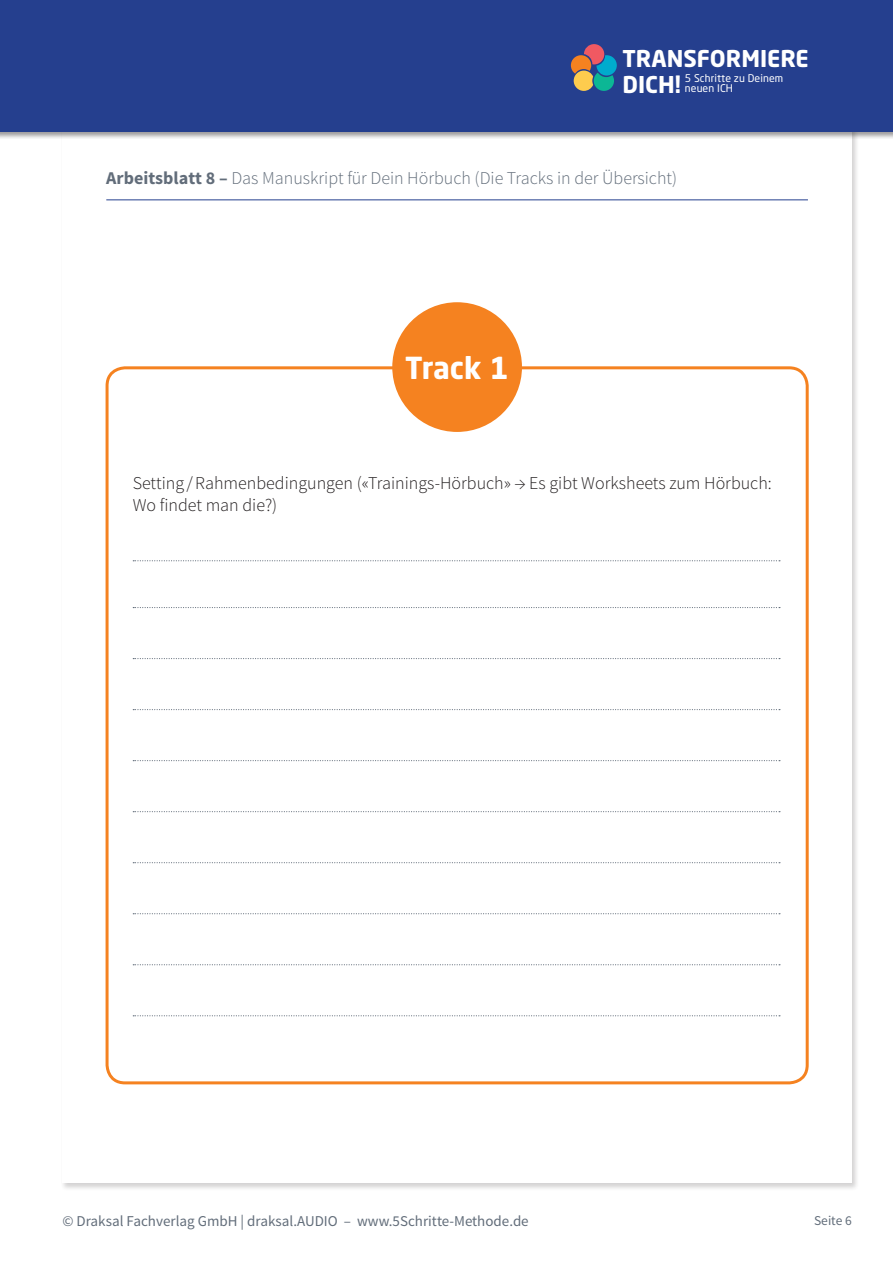
<style>
.page{position:relative;width:893px;height:1263px;background:#fff}
.page>*{position:absolute;margin:0;border:0;box-sizing:border-box;transform-origin:0 0}
.t1{font:700 30px "Neo Sans Std";letter-spacing:-.01em;color:#fff}
.t2{font:700 22.95px/25.8px "Neo Sans Std";color:#fff}
.t3{font:300 18px/22.5px "Source Sans Pro";color:#231f20}
.t4{font:300 18px "Source Sans Pro";color:#626d7a}
.t5{font:15px "Source Sans Pro";color:#626d7a}
.t6{font:13.5px "Source Sans Pro";color:#626d7a}
.t7{font:10.5px/10.5px "Neo Sans Std";letter-spacing:.01em;color:#fff}
.s1{font-weight:700}
</style>
<div class="page">
<div style="left:0;top:0;width:893px;height:139px;background:#231f20;opacity:.45"></div>
<div style="left:0;top:0;width:893px;height:132px;background:#253f8e"></div>
<svg style="left:571px;top:44px;width:46px;height:47px"></svg>
<hr style="left:106px;top:199px;width:702px;height:1px;background:#253f8e">
<div style="left:106px;top:366px;width:703px;height:718px;border:3px solid #f58220;border-radius:18px"></div>
<div style="left:392px;top:302px;width:130px;height:130px;background:#f58220;border-radius:50%"></div>
<svg style="left:133px;top:560px;width:647px;height:1px"></svg>
<svg style="left:133px;top:607px;width:647px;height:1px"></svg>
<svg style="left:133px;top:658px;width:647px;height:1px"></svg>
<svg style="left:133px;top:709px;width:647px;height:1px"></svg>
<svg style="left:133px;top:760px;width:647px;height:1px"></svg>
<svg style="left:133px;top:811px;width:647px;height:1px"></svg>
<svg style="left:133px;top:862px;width:647px;height:1px"></svg>
<svg style="left:133px;top:913px;width:647px;height:1px"></svg>
<svg style="left:133px;top:964px;width:647px;height:1px"></svg>
<svg style="left:133px;top:1015px;width:647px;height:1px"></svg>
<p class="t2" style="left:622px;top:45px;width:188px">TRANSFORMIERE<br>DICH!</p>
<p class="t7" style="left:685px;top:73px;width:100px">5 Schritte zu Deinem neuen ICH</p>
<p class="t4" style="left:106px;top:167px;width:572px"><span class="s1">Arbeitsblatt 8 –</span> Das Manuskript für Dein Hörbuch (Die Tracks in der Übersicht)</p>
<h1 class="t1" style="left:405px;top:348px;width:105px">Track 1</h1>
<p class="t3" style="left:133px;top:472px;width:641px">Setting /Rahmenbedingungen («Trainings-Hörbuch» → Es gibt Worksheets zum Hörbuch:<br>Wo findet man die?)</p>
<p class="t5" style="left:62px;top:1212px;width:468px">© Draksal Fachverlag GmbH | draksal.AUDIO – www.5Schritte-Methode.de</p>
<p class="t6" style="left:814px;top:1212px;width:39px">Seite 6</p>
</div>
